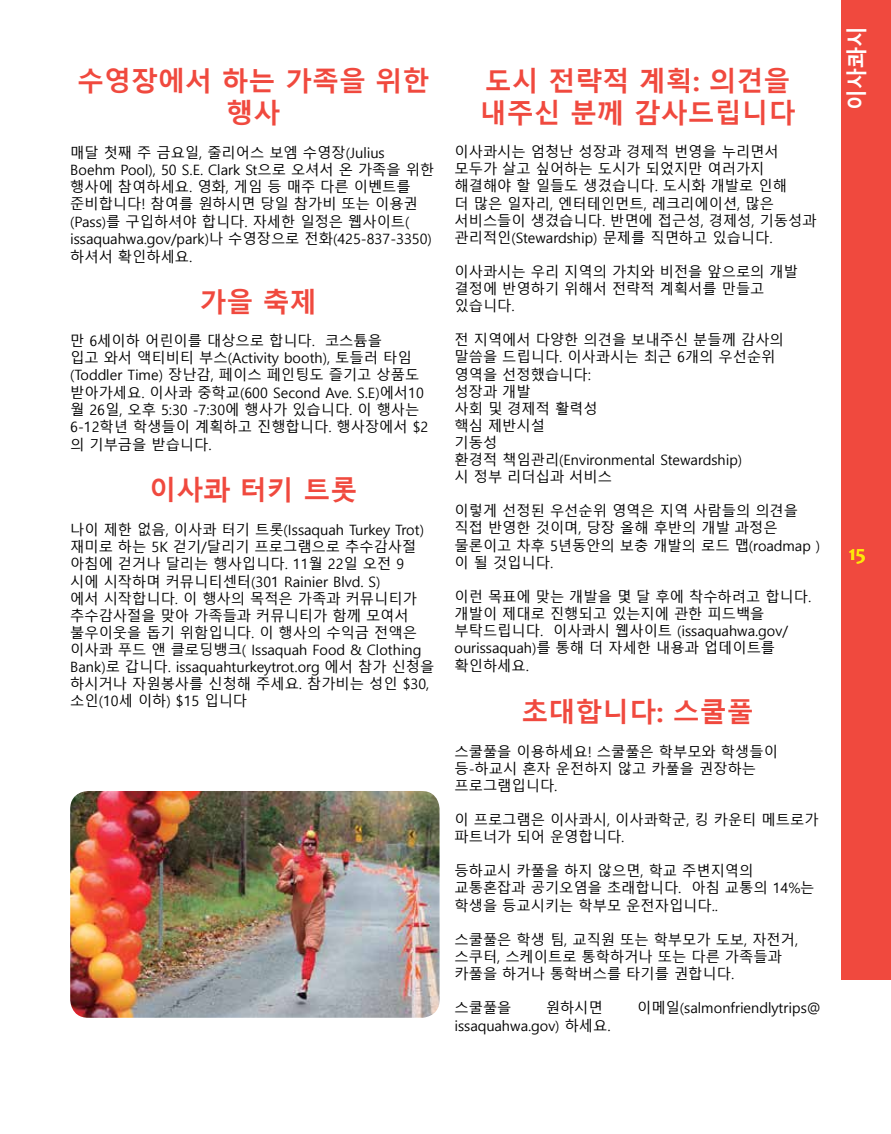
<style>
.page{position:relative;width:891px;height:1134px;background:#fff}
.page>*{position:absolute;margin:0;border:0;box-sizing:border-box;transform-origin:0 0}
.t1{font:700 27px/32.4px "Malgun Gothic";color:#f0493e;text-align:center}
.t2{font:700 21px "Malgun Gothic";color:#fff}
.t3{font:700 21px "Candara";color:#fde70a}
.t4{font:14.25px/17.1px "Malgun Gothic";color:#000}
</style>
<div class="page">
<div style="left:842px;top:0;width:49px;height:979px;background:#f0493e"></div>
<img style="left:70px;top:791px;width:370px;height:227px">
<h1 class="t1" style="left:77px;top:65px;width:354px">수영장에서 하는 가족을 위한 행사</h1>
<p class="t4" style="left:70px;top:145px;width:366px">매달 첫째 주 금요일, 줄리어스 보엠 수영장(Julius<br>Boehm Pool), 50 S.E. Clark St으로 오셔서 온 가족을 위한 행사에 참여하세요. 영화, 게임 등 매주 다른 이벤트를 준비합니다! 참여를 원하시면 당일 참가비 또는 이용권 (Pass)를 구입하셔야 합니다. 자세한 일정은 웹사이트( issaquahwa.gov/park)나 수영장으로 전화(425-837-3350) 하셔서 확인하세요.</p>
<h1 class="t1" style="left:199px;top:286px;width:119px">가을 축제</h1>
<p class="t4" style="left:70px;top:333px;width:360px">만 6세이하 어린이를 대상으로 합니다. 코스튬을<br>입고 와서 액티비티 부스(Activity booth), 토들러 타임 (Toddler Time) 장난감, 페이스 페인팅도 즐기고 상품도 받아가세요. 이사콰 중학교(600 Second Ave. S.E)에서10 월 26일, 오후 5:30 -7:30에 행사가 있습니다. 이 행사는<br>6-12학년 학생들이 계획하고 진행합니다. 행사장에서 $2 의 기부금을 받습니다.</p>
<h1 class="t1" style="left:149px;top:474px;width:210px">이사콰 터키 트롯</h1>
<p class="t4" style="left:70px;top:522px;width:366px">나이 제한 없음, 이사콰 터기 트롯(Issaquah Turkey Trot) 재미로 하는 5K 걷기/달리기 프로그램으로 추수감사절 아침에 걷거나 달리는 행사입니다. 11월 22일 오전 9 시에 시작하며 커뮤니티센터(301 Rainier Blvd. S)<br>에서 시작합니다. 이 행사의 목적은 가족과 커뮤니티가 추수감사절을 맞아 가족들과 커뮤니티가 함께 모여서 불우이웃을 돕기 위함입니다. 이 행사의 수익금 전액은 이사콰 푸드 앤 클로딩뱅크( Issaquah Food &amp; Clothing<br>Bank)로 갑니다. issaquahturkeytrot.org 에서 참가 신청을 하시거나 자원봉사를 신청해 주세요. 참가비는 성인 $30, 소인(10세 이하) $15 입니다</p>
<h1 class="t1" style="left:480px;top:65px;width:318px;text-align:left">도시 전략적 계획: 의견을 내주신 분께 감사드립니다</h1>
<p class="t4" style="left:454px;top:144px;width:364px">이사콰시는 엄청난 성장과 경제적 번영을 누리면서 모두가 살고 싶어하는 도시가 되었지만 여러가지 해결해야 할 일들도 생겼습니다. 도시화 개발로 인해<br>더 많은 일자리, 엔터테인먼트, 레크리에이션, 많은 서비스들이 생겼습니다. 반면에 접근성, 경제성, 기동성과 관리적인(Stewardship) 문제를 직면하고 있습니다.</p>
<p class="t4" style="left:454px;top:264px;width:345px">이사콰시는 우리 지역의 가치와 비전을 앞으로의 개발 결정에 반영하기 위해서 전략적 계획서를 만들고 있습니다.</p>
<p class="t4" style="left:454px;top:332px;width:331px">전 지역에서 다양한 의견을 보내주신 분들께 감사의 말씀을 드립니다. 이사콰시는 최근 6개의 우선순위 영역을 선정했습니다:<br>성장과 개발<br>사회 및 경제적 활력성<br>핵심 제반시설<br>기동성<br>환경적 책임관리(Environmental Stewardship)<br>시 정부 리더십과 서비스</p>
<p class="t4" style="left:454px;top:503px;width:367px">이렇게 선정된 우선순위 영역은 지역 사람들의 의견을 직접 반영한 것이며, 당장 올해 후반의 개발 과정은 물론이고 차후 5년동안의 보충 개발의 로드 맵(roadmap ) 이 될 것입니다.</p>
<p class="t4" style="left:454px;top:588px;width:358px">이런 목표에 맞는 개발을 몇 달 후에 착수하려고 합니다. 개발이 제대로 진행되고 있는지에 관한 피드백을 부탁드립니다. 이사콰시 웹사이트 (issaquahwa.gov/ ourissaquah)를 통해 더 자세한 내용과 업데이트를 확인하세요.</p>
<h1 class="t1" style="left:521px;top:696px;width:234px">초대합니다: 스쿨풀</h1>
<p class="t4" style="left:454px;top:743px;width:325px">스쿨풀을 이용하세요! 스쿨풀은 학부모와 학생들이 등-하교시 혼자 운전하지 않고 카풀을 권장하는 프로그램입니다.</p>
<p class="t4" style="left:454px;top:812px;width:366px">이 프로그램은 이사콰시, 이사콰학군, 킹 카운티 메트로가 파트너가 되어 운영합니다.</p>
<p class="t4" style="left:454px;top:863px;width:362px">등하교시 카풀을 하지 않으면, 학교 주변지역의 교통혼잡과 공기오염을 초래합니다. 아침 교통의 14%는 학생을 등교시키는 학부모 운전자입니다..</p>
<p class="t4" style="left:454px;top:931px;width:345px">스쿨풀은 학생 팀, 교직원 또는 학부모가 도보, 자전거, 스쿠터, 스케이트로 통학하거나 또는 다른 가족들과 카풀을 하거나 통학버스를 타기를 권합니다.</p>
<p class="t4" style="left:454px;top:1000px;width:58px">스쿨풀을</p>
<p class="t4" style="left:546px;top:1000px;width:58px">원하시면</p>
<p class="t4" style="left:637px;top:1000px;width:185px">이메일(salmonfriendlytrips@</p>
<p class="t4" style="left:454px;top:1018px;width:158px">issaquahwa.gov) 하세요.</p>
<h2 class="t2" style="left:845px;top:110px;width:85px;rotate:-90deg">이사콰시</h2>
<h2 class="t3" style="left:849px;top:540px;width:18px">15</h2>
</div>
